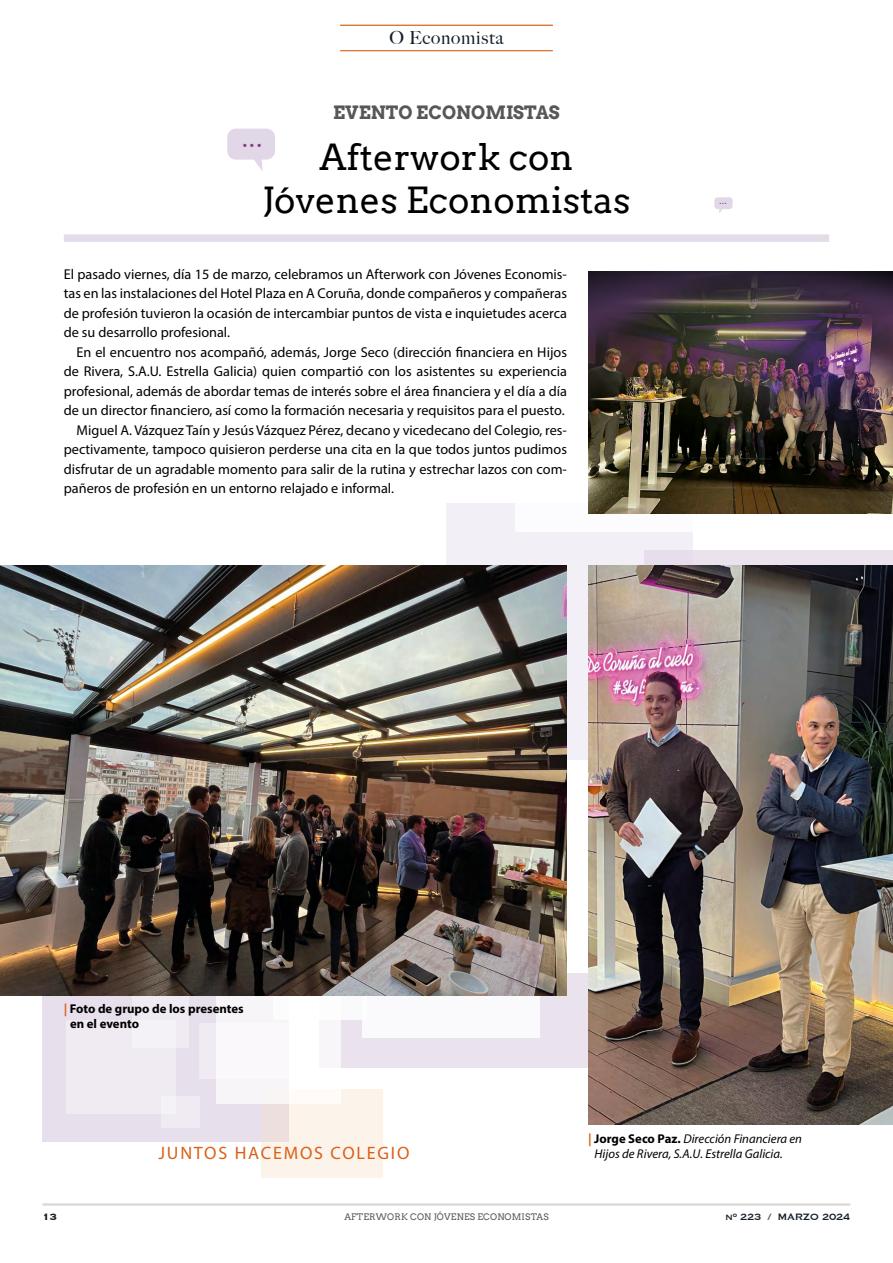
<style>
.page{position:relative;width:893px;height:1263px;background:#fff}
.page>*{position:absolute;margin:0;border:0;box-sizing:border-box;transform-origin:0 0}
.t1{font:36px/43.2px "Arvo";color:#000;text-align:center}
.t2{font:25.5px "Arvo";color:#7d4183}
.t3{font:18px "Myriad Pro";letter-spacing:.1em;color:#db6017}
.t4{font:700 18px "Arvo";color:#575756}
.t5{font:500 18px "Big Caslon";letter-spacing:.04em;color:#141e29}
.t6{font:14.25px/19.5px "Myriad Pro";color:#000;text-align:justify}
.t7{font:italic 12.75px/15px "Myriad Pro";color:#000}
.t8{font:700 12.75px/15px "Myriad Pro";color:#000}
.t9{font:12px "Copperplate";letter-spacing:-.03em;color:#141e29}
.t10{font:700 12px "Copperplate";color:#141e29}
.t11{font:9px "Arvo";letter-spacing:.02em;color:#575756}
.s1{color:#db6017}
.s2{font-weight:700;font-style:normal;color:#db6017}
.s3{font-weight:700;font-style:normal}
.s4{color:#63656a}
</style>
<div class="page">
<hr style="left:43px;top:1203px;width:807px;height:2px;background:#d9d8d7">
<hr style="left:340px;top:25px;width:213px;height:1px;background:#db6017">
<hr style="left:340px;top:50px;width:213px;height:1px;background:#db6017">
<hr style="left:340px;top:51px;width:213px;height:1px;background:#db6017">
<div style="left:43px;top:910px;width:246px;height:231px;background:#e7dfeb"></div>
<div style="left:446px;top:503px;width:247px;height:257px;background:#f0ebf4"></div>
<svg style="left:262px;top:1090px;width:121px;height:88px;background:#faf0e9"></svg>
<div style="left:199px;top:1024px;width:218px;height:55px;background:linear-gradient(to bottom,#ece6ef,#f8f6f9)"></div>
<div style="left:161px;top:1097px;width:38px;height:31px;background:#f0ebf2"></div>
<div style="left:66px;top:1020px;width:110px;height:94px;background:#f0ebf2"></div>
<div style="left:133px;top:993px;width:56px;height:54px;background:#f0ebf2"></div>
<div style="left:319px;top:973px;width:310px;height:94px;background:#eae3ee"></div>
<div style="left:644px;top:550px;width:249px;height:95px;background:linear-gradient(to right,#e8e0ec,#ebe4ef)"></div>
<div style="left:274px;top:934px;width:93px;height:86px;background:#fff"></div>
<div style="left:362px;top:957px;width:178px;height:81px;background:#fff"></div>
<div style="left:515px;top:451px;width:178px;height:81px;background:#fff"></div>
<div style="left:216px;top:985px;width:125px;height:119px;background:#faf8fb"></div>
<div style="left:64px;top:234px;width:765px;height:8px;background:#e2d7e7"></div>
<img style="left:588px;top:566px;width:305px;height:558px">
<img style="left:0;top:566px;width:567px;height:429px">
<div style="left:227px;top:129px;width:48px;height:31px;background:#e2d7e7;border-radius:9px"></div>
<svg style="left:251px;top:159px;width:12px;height:12px"></svg>
<div style="left:714px;top:197px;width:19px;height:12px;background:#e2d7e7;border-radius:3px"></div>
<img style="left:588px;top:272px;width:305px;height:242px">
<p class="t5" style="left:389px;top:23px;width:116px">O Economista</p>
<p class="t4" style="left:333px;top:102px;width:228px">EVENTO ECONOMISTAS</p>
<h1 class="t1" style="left:262px;top:136px;width:370px">Afterwork con<br>Jóvenes Economistas</h1>
<h2 class="t2" style="left:242px;top:122px;width:22px">...</h2>
<p class="t6" style="left:64px;top:264px;width:505px">El pasado viernes, día 15 de marzo, celebramos un Afterwork con Jóvenes Economis&shy;tas en las instalaciones del Hotel Plaza en A Coruña, donde compañeros y compañeras de profesión tuvieron la ocasión de intercambiar puntos de vista e inquietudes acerca de su desarrollo profesional.</p>
<p class="t6" style="left:77px;top:342px;width:492px">En el encuentro nos acompañó, además, Jorge Seco (dirección financiera en Hijos</p>
<p class="t6" style="left:64px;top:361px;width:505px">de Rivera, S.A.U. Estrella Galicia) quien compartió con los asistentes su experiencia</p>
<p class="t6" style="left:64px;top:381px;width:505px">profesional, además de abordar temas de interés sobre el área financiera y el día a día</p>
<p class="t6" style="left:64px;top:400px;width:502px">de un director financiero, así como la formación necesaria y requisitos para el puesto.</p>
<p class="t6" style="left:77px;top:420px;width:492px">Miguel A. Vázquez Taín y Jesús Vázquez Pérez, decano y vicedecano del Colegio, res-</p>
<p class="t6" style="left:64px;top:439px;width:505px">pectivamente, tampoco quisieron perderse una cita en la que todos juntos pudimos</p>
<p class="t6" style="left:64px;top:459px;width:505px">disfrutar de un agradable momento para salir de la rutina y estrechar lazos con com-</p>
<p class="t6" style="left:64px;top:478px;width:332px">pañeros de profesión en un entorno relajado e informal.</p>
<p class="t8" style="left:70px;top:1001px;width:175px;text-indent:-6px"><span class="s1">|</span> Foto de grupo de los presentes en el evento</p>
<p class="t3" style="left:158px;top:1142px;width:252px">JUNTOS HACEMOS COLEGIO</p>
<p class="t7" style="left:595px;top:1130px;width:209px;text-indent:-6px"><span class="s2">|</span> <span class="s3">Jorge Seco Paz.</span> Dirección Financiera en<br>Hijos de Rivera, S.A.U. Estrella Galicia.</p>
<p class="t11" style="left:344px;top:1212px;width:206px">AFTERWORK CON JÓVENES ECONOMISTAS</p>
<p class="t10" style="left:43px;top:1209px;width:16px">13</p>
<p class="t9" style="left:725px;top:1209px;width:127px">nº 223 <span class="s4">/</span> MARZO 2024</p>
</div>
